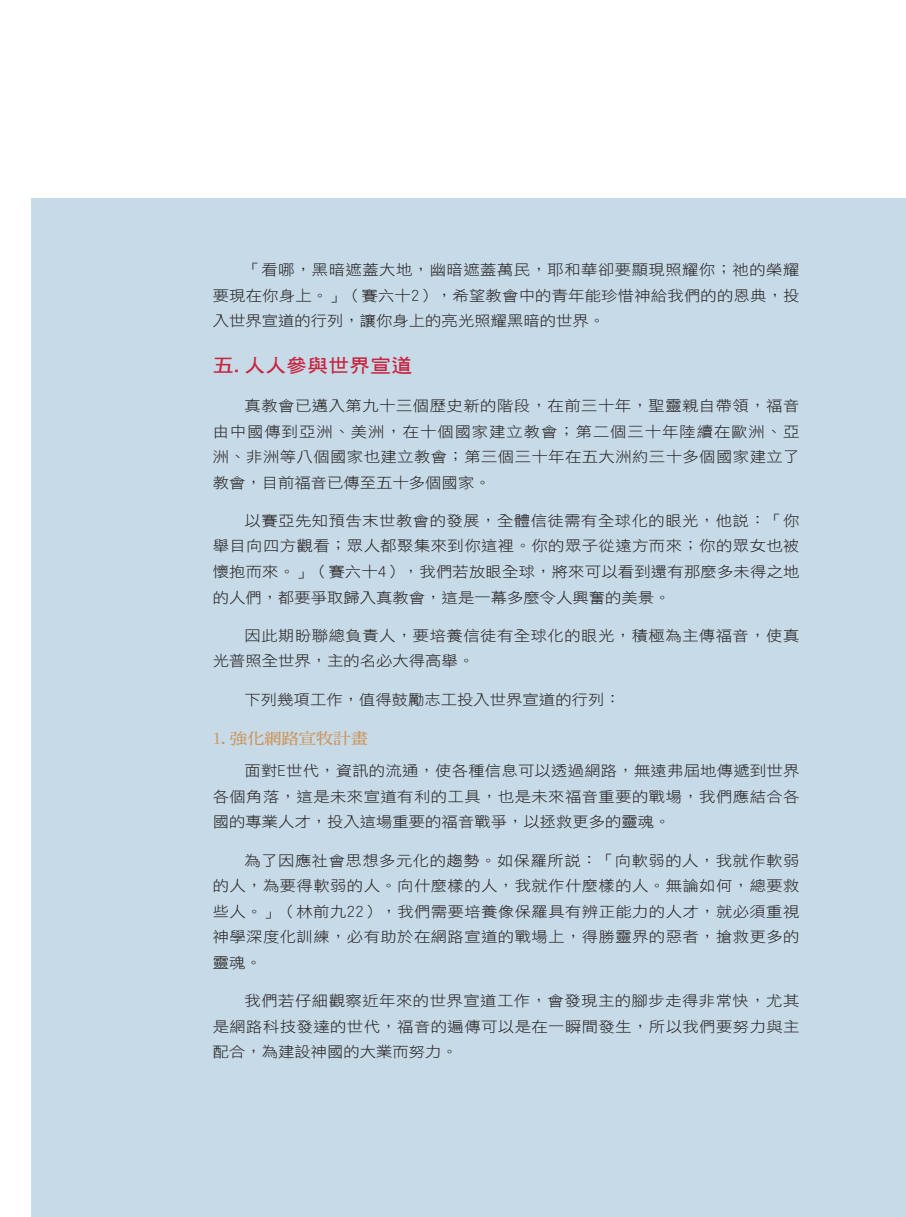
<style>
.page{position:relative;width:906px;height:1217px;background:#fff}
.page>*{position:absolute;margin:0;border:0;box-sizing:border-box;transform-origin:0 0}
.t1{font:18.9px "DF Hei W7 WIN BF";color:#c8233f;scale:1.11 1}
.t2{font:15.6px "DF Ming W7 WIN BF";color:#cd9357;scale:1.11 1}
.t3{font:14.7px/25.5px "DF Hei W3 WIN BF";letter-spacing:.01em;color:#231f20;text-align:justify;scale:1.11 1}
.t4{font:14.7px/25.5px "DF Hei W3 WIN BF";letter-spacing:.03em;color:#231f20;scale:1.11 1}
</style>
<div class="page">
<div style="left:32px;top:199px;width:874px;height:1017px;background:#c7dae7"></div>
<p class="t3" style="left:213px;top:257px;width:530px;text-indent:32px">「看哪，黑暗遮蓋大地，幽暗遮蓋萬民，耶和華卻要顯現照耀你；祂的榮耀要現在你身上。」（賽六十2），希望教會中的青年能珍惜神給我們的的恩典，投入世界宣道的行列，讓你身上的亮光照耀黑暗的世界。</p>
<p class="t1" style="left:213px;top:356px;width:181px">五.人人參與世界宣道</p>
<p class="t3" style="left:213px;top:393px;width:530px;text-indent:32px">真教會已邁入第九十三個歷史新的階段，在前三十年，聖靈親自帶領，福音由中國傳到亞洲、美洲，在十個國家建立教會；第二個三十年陸續在歐洲、亞洲、非洲等八個國家也建立教會；第三個三十年在五大洲約三十多個國家建立了教會，目前福音已傳至五十多個國家。</p>
<p class="t3" style="left:213px;top:507px;width:530px;text-indent:32px">以賽亞先知預告末世教會的發展，全體信徒需有全球化的眼光，他說：「你舉目向四方觀看；眾人都聚集來到你這裡。你的眾子從遠方而來；你的眾女也被懷抱而來。」（賽六十4），我們若放眼全球，將來可以看到還有那麼多未得之地的人們，都要爭取歸入真教會，這是一幕多麼令人興奮的美景。</p>
<p class="t4" style="left:213px;top:622px;width:530px;text-indent:32px">因此期盼聯總負責人，要培養信徒有全球化的眼光，積極為主傳福音，使真光普照全世界，主的名必大得高舉。</p>
<p class="t3" style="left:244px;top:686px;width:340px">下列幾項工作，值得鼓勵志工投入世界宣道的行列：</p>
<p class="t2" style="left:213px;top:730px;width:141px">1.強化網路宣牧計畫</p>
<p class="t3" style="left:213px;top:758px;width:530px;text-indent:32px">面對E世代，資訊的流通，使各種信息可以透過網路，無遠弗屆地傳遞到世界各個角落，這是未來宣道有利的工具，也是未來福音重要的戰場，我們應結合各國的專業人才，投入這場重要的福音戰爭，以拯救更多的靈魂。</p>
<p class="t3" style="left:213px;top:847px;width:530px;text-indent:32px">為了因應社會思想多元化的趨勢。如保羅所說：「向軟弱的人，我就作軟弱的人，為要得軟弱的人。向什麼樣的人，我就作什麼樣的人。無論如何，總要救些人。」（林前九22），我們需要培養像保羅具有辨正能力的人才，就必須重視神學深度化訓練，必有助於在網路宣道的戰場上，得勝靈界的惡者，搶救更多的靈魂。</p>
<p class="t3" style="left:213px;top:987px;width:530px;text-indent:32px">我們若仔細觀察近年來的世界宣道工作，會發現主的腳步走得非常快，尤其是網路科技發達的世代，福音的遍傳可以是在一瞬間發生，所以我們要努力與主配合，為建設神國的大業而努力。</p>
</div>
